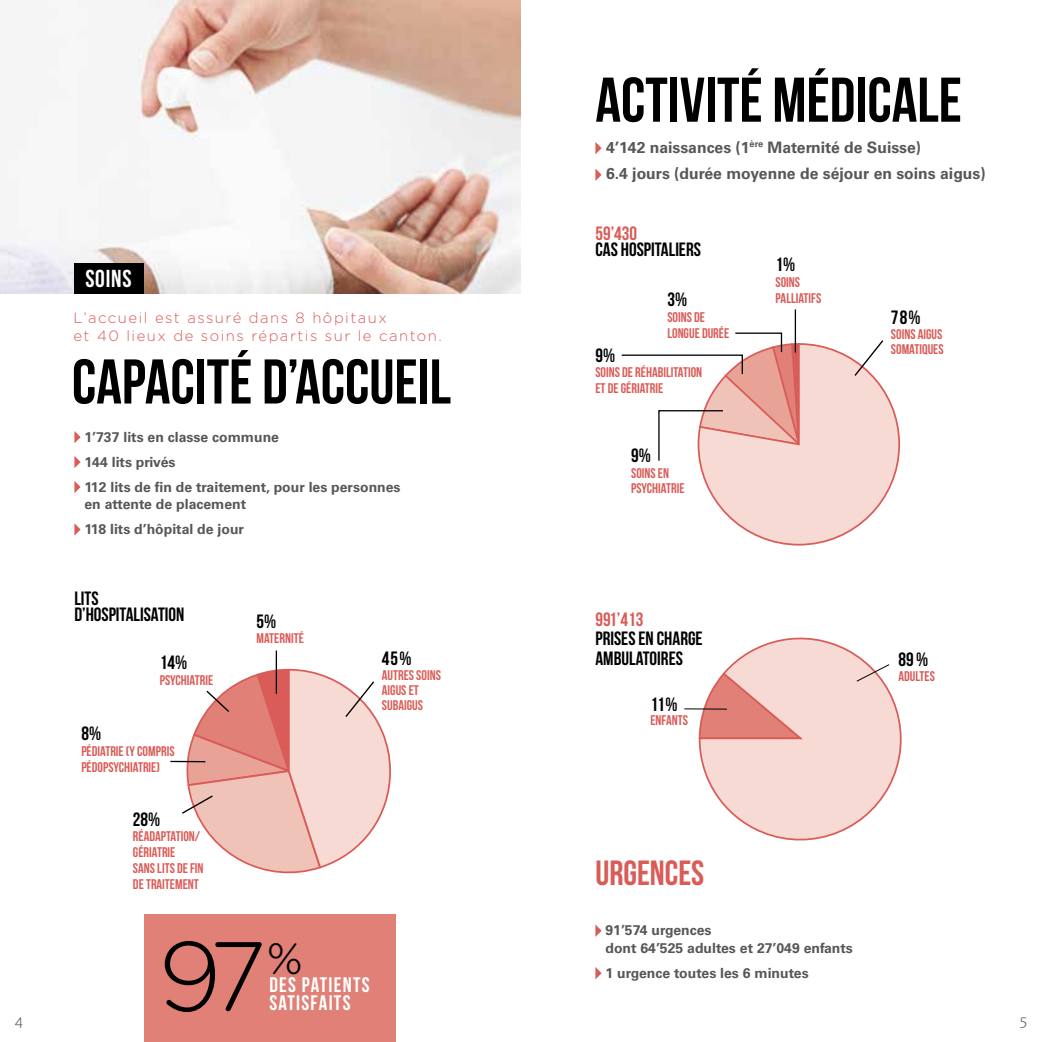
<style>
.page{position:relative;width:1042px;height:1042px;background:#fff}
.page>*{position:absolute;margin:0;border:0;box-sizing:border-box;transform-origin:0 0}
.t1{font:300 98.17px "Gotham Rounded";color:#000}
.t2{font:63px "Bebas Neue";color:#000}
.t3{font:300 43.75px "Gotham Rounded";color:#000}
.t4{font:35px "Bebas Neue";color:#d95c58}
.t5{font:24.5px "Bebas Neue";letter-spacing:.03em;color:#fff}
.t6{font:21px "Bebas Neue";letter-spacing:.06em;color:#fff}
.t7{font:19.25px/15.8px "Bebas Neue";color:#000}
.t8{font:19.25px "Bebas Neue";color:#d95c58}
.t9{font:700 15.75px/26.8px "Univers LT Std";color:#575756}
.t10{font:300 15.75px "Foundry Sans";color:#575756}
.t11{font:300 14.88px/17.8px "Gotham Rounded";letter-spacing:.1em;color:#d95c58}
.t12{font:14px/15.8px "Bebas Neue";color:#d95c58}
.t13{font:700 14px/25px "Univers LT Std";color:#575756}
</style>
<div class="page">
<img style="left:0;top:0;width:521px;height:294px">
<div style="left:144px;top:915px;width:251px;height:127px;background:#e08076"></div>
<svg style="left:74px;top:431px;width:7px;height:12px"></svg>
<svg style="left:74px;top:456px;width:7px;height:12px"></svg>
<svg style="left:74px;top:481px;width:7px;height:12px"></svg>
<svg style="left:74px;top:523px;width:7px;height:13px"></svg>
<svg style="left:595px;top:142px;width:6px;height:12px"></svg>
<svg style="left:595px;top:169px;width:6px;height:12px"></svg>
<hr style="left:170px;top:761px;width:35px;height:1px;background:#000">
<svg style="left:180px;top:668px;width:211px;height:206px"></svg>
<hr style="left:276px;top:650px;width:1px;height:44px;background:#000">
<hr style="left:795px;top:309px;width:1px;height:44px;background:#000">
<svg style="left:621px;top:332px;width:280px;height:214px"></svg>
<svg style="left:595px;top:924px;width:6px;height:13px"></svg>
<svg style="left:595px;top:967px;width:6px;height:12px"></svg>
<svg style="left:698px;top:637px;width:204px;height:204px"></svg>
<svg style="left:855px;top:663px;width:35px;height:19px"></svg>
<hr style="left:684px;top:708px;width:43px;height:1px;background:#000">
<div style="left:74px;top:263px;width:70px;height:31px;background:#000"></div>
<h2 class="t2" style="left:595px;top:65px;width:368px">ACTIVITÉ MÉDICALE</h2>
<h3 class="t5" style="left:85px;top:265px;width:48px">SOINS</h3>
<p class="t11" style="left:73px;top:308px;width:370px">L’accueil est assuré dans 8 hôpitaux<br>et 40 lieux de soins répartis sur le canton.</p>
<h2 class="t2" style="left:72px;top:347px;width:380px">CAPACITÉ D’ACCUEIL</h2>
<p class="t13" style="left:85px;top:424px;width:317px">1’737 lits en classe commune<br>144 lits privés<br>112 lits de fin de traitement, pour les personnes</p>
<p class="t13" style="left:85px;top:492px;width:163px">en attente de placement<br>118 lits d’hôpital de jour</p>
<h3 class="t7" style="left:74px;top:590px;width:111px">LITS<br>D’HOSPITALISATION</h3>
<h3 class="t7" style="left:160px;top:654px;width:29px">14%</h3>
<p class="t12" style="left:160px;top:672px;width:55px">PSYCHIATRIE</p>
<h3 class="t7" style="left:81px;top:725px;width:21px">8%</h3>
<p class="t12" style="left:81px;top:743px;width:95px">PÉDIATRIE (Y COMPRIS<br>PÉDOPSYCHIATRIE)</p>
<h3 class="t7" style="left:133px;top:811px;width:29px">28%</h3>
<p class="t12" style="left:133px;top:828px;width:72px">RÉADAPTATION/<br>GÉRIATRIE<br>SANS LITS DE FIN<br>DE TRAITEMENT</p>
<h3 class="t7" style="left:256px;top:613px;width:21px">5%</h3>
<p class="t12" style="left:256px;top:630px;width:49px">MATERNITÉ</p>
<h3 class="t7" style="left:382px;top:650px;width:31px">45%</h3>
<p class="t12" style="left:382px;top:667px;width:61px;line-height:15px">AUTRES SOINS<br>AIGUS ET<br>SUBAIGUS</p>
<h1 class="t1" style="left:158px;top:910px;width:110px">97</h1>
<h3 class="t3" style="left:267px;top:929px;width:38px">%</h3>
<h3 class="t6" style="left:269px;top:973px;width:102px">DES PATIENTS</h3>
<h3 class="t6" style="left:269px;top:991px;width:83px">SATISFAITS</h3>
<p class="t9" style="left:606px;top:134px;width:381px">4’142 naissances (1<sup>ère</sup> Maternité de Suisse)<br>6.4 jours (durée moyenne de séjour en soins aigus)</p>
<h3 class="t8" style="left:595px;top:223px;width:43px">59’430</h3>
<h3 class="t7" style="left:595px;top:241px;width:107px">CAS HOSPITALIERS</h3>
<h3 class="t7" style="left:667px;top:292px;width:21px">3%</h3>
<p class="t12" style="left:667px;top:309px;width:63px">SOINS DE<br>LONGUE DURÉE</p>
<h3 class="t7" style="left:595px;top:347px;width:21px">9%</h3>
<p class="t12" style="left:595px;top:364px;width:108px">SOINS DE RÉHABILITATION<br>ET DE GÉRIATRIE</p>
<h3 class="t7" style="left:631px;top:447px;width:21px">9%</h3>
<p class="t12" style="left:631px;top:465px;width:55px">SOINS EN<br>PSYCHIATRIE</p>
<h3 class="t7" style="left:775px;top:256px;width:21px">1%</h3>
<p class="t12" style="left:775px;top:274px;width:47px">SOINS<br>PALLIATIFS</p>
<h3 class="t8" style="left:595px;top:609px;width:49px">991’413</h3>
<h3 class="t7" style="left:595px;top:629px;width:109px;line-height:19.2px">PRISES EN CHARGE<br>AMBULATOIRES</h3>
<h3 class="t7" style="left:650px;top:696px;width:29px">11%</h3>
<p class="t12" style="left:650px;top:712px;width:39px">ENFANTS</p>
<h3 class="t7" style="left:891px;top:309px;width:31px">78%</h3>
<p class="t12" style="left:891px;top:326px;width:54px;line-height:15px">SOINS AIGUS<br>SOMATIQUES</p>
<h3 class="t7" style="left:898px;top:651px;width:31px">89%</h3>
<p class="t12" style="left:898px;top:668px;width:38px">ADULTES</p>
<h3 class="t4" style="left:595px;top:854px;width:110px">URGENCES</h3>
<p class="t13" style="left:605px;top:921px;width:249px;line-height:17.5px">91’574 urgences<br>dont 64’525 adultes et 27’049 enfants</p>
<p class="t13" style="left:605px;top:960px;width:205px">1 urgence toutes les 6 minutes</p>
<p class="t10" style="left:15px;top:1013px;width:9px">4</p>
<p class="t10" style="left:1019px;top:1013px;width:9px">5</p>
</div>
